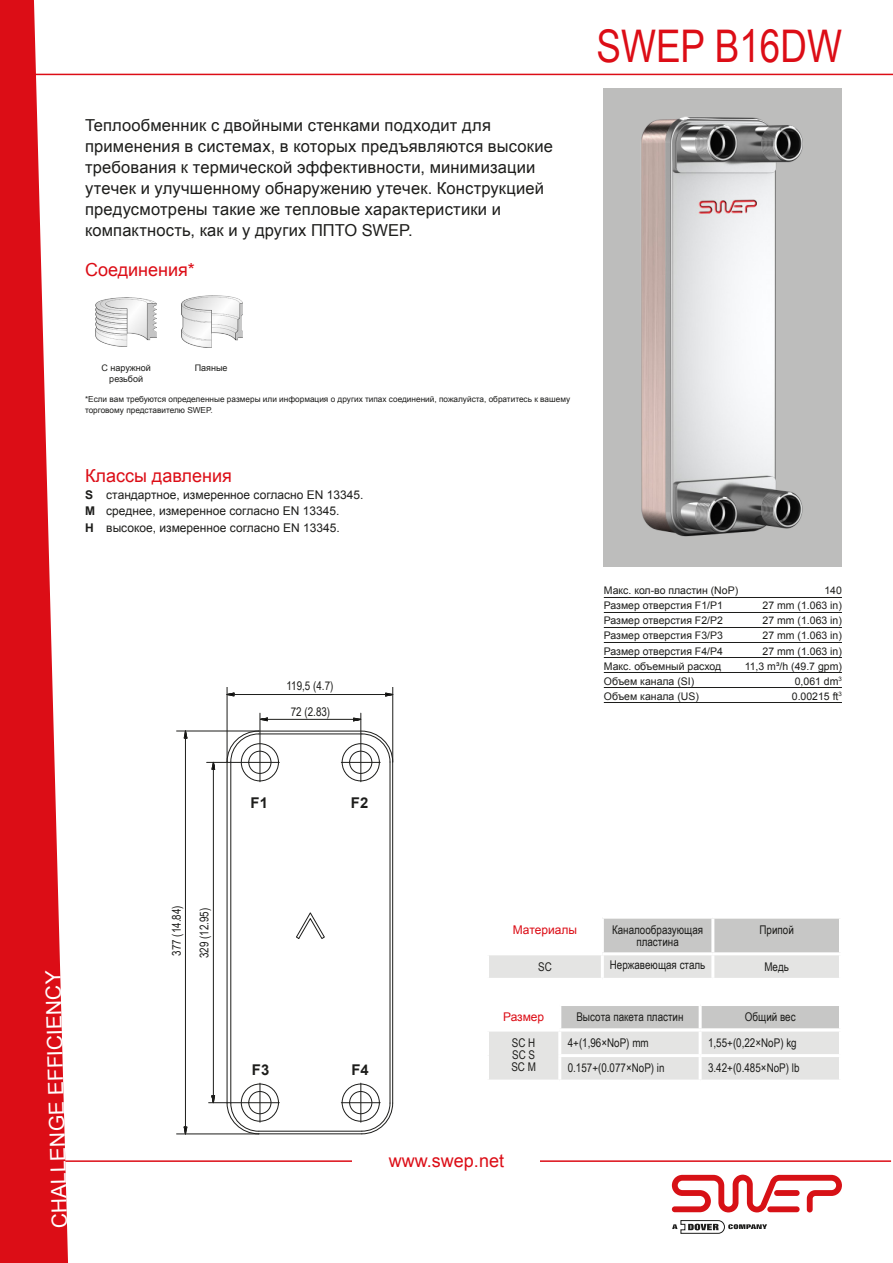
<style>
.page{position:relative;width:893px;height:1263px;background:#fff}
.page>*{position:absolute;margin:0;border:0;box-sizing:border-box;transform-origin:0 0}
.Rubrik_Arial_bold_30{font:45px "Arial Narrow";color:#dc0d16}
.t1{font:21px "Arial";color:#fff}
.Mellanrubrik_red_Ari{font:18px "Arial";color:#dc0d16}
.Ingress_Ariel_11_14{font:16.5px/21px "Arial";letter-spacing:.01em;color:#1d1d1b}
.t2{font:700 14.85px "Arial";color:#1d1d1b}
.Tabelltext_Ariel_nar{font:12px/12px "Arial Narrow";color:#1d1d1b;text-align:center}
.Pressure_classes{font:12px "Arial";color:#1d1d1b}
.Ritning{font:12px "Arial Narrow";color:#1d1d1b}
.Material_Size{font:12px "Arial";color:#dc0d16}
.Ports{font:10.5px "Arial";color:#1d1d1b}
.Connections_Arial_6{font:9px/10.5px "Arial";color:#1d1d1b;text-align:center}
.t3{font:8.25px/10.5px "Arial";color:#1d1d1b}
.s1{font-weight:700}
</style>
<div class="page">
<svg style="left:489px;top:919px;width:350px;height:59px"></svg>
<hr style="left:601px;top:919px;width:3px;height:33px;background:#fff">
<hr style="left:711px;top:919px;width:3px;height:33px;background:#fff">
<hr style="left:601px;top:955px;width:3px;height:23px;background:#fff">
<hr style="left:711px;top:955px;width:3px;height:23px;background:#fff">
<hr style="left:486px;top:952px;width:116px;height:3px;background:#fff">
<hr style="left:602px;top:952px;width:111px;height:3px;background:#fff">
<hr style="left:713px;top:952px;width:129px;height:3px;background:#fff">
<hr style="left:604px;top:597px;width:238px;height:1px;background:#1d1d1b">
<hr style="left:604px;top:612px;width:238px;height:1px;background:#1d1d1b">
<hr style="left:604px;top:627px;width:238px;height:1px;background:#1d1d1b">
<hr style="left:604px;top:642px;width:238px;height:1px;background:#1d1d1b">
<hr style="left:604px;top:657px;width:238px;height:1px;background:#1d1d1b">
<hr style="left:604px;top:672px;width:238px;height:1px;background:#1d1d1b">
<hr style="left:604px;top:687px;width:238px;height:1px;background:#1d1d1b">
<hr style="left:604px;top:702px;width:238px;height:1px;background:#1d1d1b">
<svg style="left:672px;top:1220px;width:95px;height:13px"></svg>
<svg style="left:672px;top:1175px;width:170px;height:37px"></svg>
<svg style="left:0;top:0;width:68px;height:1263px;fill:#dc0d16"></svg>
<hr style="left:0;top:1160px;width:891px;height:2px;background:#dc0d16">
<hr style="left:0;top:74px;width:893px;height:1px;background:#dc0d16">
<div style="left:353px;top:1154px;width:187px;height:13px;background:#fff"></div>
<img style="left:604px;top:91px;width:238px;height:472px">
<svg style="left:489px;top:1006px;width:350px;height:73px"></svg>
<hr style="left:699px;top:1031px;width:3px;height:23px;background:#fff">
<hr style="left:558px;top:1054px;width:142px;height:3px;background:#fff">
<hr style="left:700px;top:1054px;width:142px;height:3px;background:#fff">
<hr style="left:699px;top:1057px;width:3px;height:22px;background:#fff">
<hr style="left:486px;top:1028px;width:74px;height:3px;background:#fff">
<hr style="left:560px;top:1028px;width:140px;height:3px;background:#fff">
<hr style="left:700px;top:1028px;width:142px;height:3px;background:#fff">
<hr style="left:558px;top:1031px;width:3px;height:23px;background:#fff">
<hr style="left:558px;top:1057px;width:3px;height:22px;background:#fff">
<img style="left:95px;top:297px;width:61px;height:49px">
<img style="left:182px;top:295px;width:61px;height:53px">
<svg style="left:296px;top:912px;width:29px;height:27px"></svg>
<hr style="left:230px;top:762px;width:1px;height:341px;background:#1d1d1b">
<hr style="left:259px;top:1131px;width:103px;height:1px;background:#1d1d1b">
<hr style="left:390px;top:762px;width:1px;height:341px;background:#1d1d1b">
<hr style="left:259px;top:733px;width:103px;height:1px;background:#1d1d1b">
<svg style="left:226px;top:1103px;width:34px;height:30px"></svg>
<svg style="left:226px;top:730px;width:34px;height:32px"></svg>
<hr style="left:259px;top:1133px;width:103px;height:1px;background:#1d1d1b">
<hr style="left:259px;top:731px;width:102px;height:1px;background:#1d1d1b">
<svg style="left:361px;top:1102px;width:32px;height:32px"></svg>
<svg style="left:361px;top:730px;width:31px;height:33px"></svg>
<hr style="left:392px;top:762px;width:1px;height:341px;background:#1d1d1b">
<hr style="left:227px;top:762px;width:1px;height:341px;background:#1d1d1b">
<div style="left:241px;top:743px;width:38px;height:38px;border:1px solid #1d1d1b;border-radius:50%"></div>
<div style="left:248px;top:751px;width:23px;height:23px;border:1px solid #1d1d1b;border-radius:50%"></div>
<div style="left:342px;top:743px;width:38px;height:38px;border:1px solid #1d1d1b;border-radius:50%"></div>
<div style="left:349px;top:751px;width:23px;height:23px;border:1px solid #1d1d1b;border-radius:50%"></div>
<div style="left:241px;top:1084px;width:38px;height:37px;border:1px solid #1d1d1b;border-radius:50%"></div>
<div style="left:248px;top:1091px;width:23px;height:23px;border:1px solid #1d1d1b;border-radius:50%"></div>
<div style="left:342px;top:1084px;width:38px;height:37px;border:1px solid #1d1d1b;border-radius:50%"></div>
<div style="left:349px;top:1091px;width:23px;height:23px;border:1px solid #1d1d1b;border-radius:50%"></div>
<svg style="left:183px;top:730px;width:5px;height:9px"></svg>
<svg style="left:183px;top:1126px;width:5px;height:7px"></svg>
<hr style="left:185px;top:737px;width:1px;height:391px;background:#1d1d1b">
<hr style="left:177px;top:731px;width:82px;height:1px;background:#1d1d1b">
<hr style="left:177px;top:1133px;width:82px;height:1px;background:#1d1d1b">
<svg style="left:226px;top:692px;width:9px;height:5px"></svg>
<svg style="left:385px;top:692px;width:9px;height:5px"></svg>
<hr style="left:233px;top:694px;width:153px;height:1px;background:#1d1d1b">
<hr style="left:392px;top:687px;width:1px;height:75px;background:#1d1d1b">
<hr style="left:227px;top:687px;width:1px;height:75px;background:#1d1d1b">
<hr style="left:207px;top:762px;width:72px;height:1px;background:#1d1d1b">
<hr style="left:260px;top:713px;width:1px;height:69px;background:#1d1d1b">
<hr style="left:341px;top:762px;width:39px;height:1px;background:#1d1d1b">
<hr style="left:360px;top:713px;width:1px;height:69px;background:#1d1d1b">
<hr style="left:209px;top:1102px;width:70px;height:1px;background:#1d1d1b">
<hr style="left:260px;top:1083px;width:1px;height:39px;background:#1d1d1b">
<hr style="left:341px;top:1102px;width:39px;height:1px;background:#1d1d1b">
<hr style="left:360px;top:1083px;width:1px;height:39px;background:#1d1d1b">
<svg style="left:260px;top:717px;width:8px;height:5px"></svg>
<svg style="left:353px;top:717px;width:9px;height:5px"></svg>
<hr style="left:267px;top:719px;width:94px;height:1px;background:#1d1d1b">
<svg style="left:211px;top:761px;width:5px;height:9px"></svg>
<svg style="left:211px;top:1095px;width:5px;height:8px"></svg>
<hr style="left:213px;top:769px;width:1px;height:333px;background:#1d1d1b">
<p class="Ingress_Ariel_11_14" style="left:85px;top:115px;width:470px">Теплообменник с двойными стенками подходит для применения в системах, в которых предъявляются высокие требования к термической эффективности, минимизации утечек и улучшенному обнаружению утечек. Конструкцией предусмотрены такие же тепловые характеристики и компактность, как и у других ППТО SWEP.</p>
<p class="Mellanrubrik_red_Ari" style="left:85px;top:258px;width:111px">Соединения*</p>
<p class="Rubrik_Arial_bold_30" style="left:596px;top:14px;width:247px">SWEP B16DW</p>
<p class="Connections_Arial_6" style="left:101px;top:363px;width:51px">С наружной резьбой</p>
<p class="Connections_Arial_6" style="left:195px;top:363px;width:34px">Паяные</p>
<p class="t3" style="left:85px;top:394px;width:487px">*Если вам требуются определенные размеры или информация о других типах соединений, пожалуйста, обратитесь к вашему торговому представителю SWEP.</p>
<p class="Mellanrubrik_red_Ari" style="left:85px;top:464px;width:148px">Классы давления</p>
<p class="Pressure_classes" style="left:85px;top:486px;width:280px"><span class="s1">S</span> стандартное, измеренное согласно EN 13345.</p>
<p class="Pressure_classes" style="left:85px;top:503px;width:256px"><span class="s1">M</span> среднее, измеренное согласно EN 13345.</p>
<p class="Pressure_classes" style="left:85px;top:519px;width:256px"><span class="s1">H</span> высокое, измеренное согласно EN 13345.</p>
<p class="Ritning" style="left:287px;top:677px;width:48px">119,5 (4.7)</p>
<p class="Ritning" style="left:291px;top:703px;width:41px">72 (2.83)</p>
<p class="t2" style="left:251px;top:793px;width:19px">F1</p>
<p class="t2" style="left:351px;top:792px;width:19px">F2</p>
<p class="Ports" style="left:604px;top:584px;width:136px">Макс. кол-во пластин (NoP)</p>
<p class="Ports" style="left:604px;top:599px;width:121px">Размер отверстия F1/P1</p>
<p class="Ports" style="left:604px;top:614px;width:121px">Размер отверстия F2/P2</p>
<p class="Ports" style="left:604px;top:629px;width:121px">Размер отверстия F3/P3</p>
<p class="Ports" style="left:604px;top:644px;width:121px">Размер отверстия F4/P4</p>
<p class="Ports" style="left:604px;top:659px;width:119px">Макс. объемный расход</p>
<p class="Ports" style="left:604px;top:674px;width:92px">Объем канала (SI)</p>
<p class="Ports" style="left:604px;top:689px;width:97px">Объем канала (US)</p>
<p class="Ports" style="left:824px;top:584px;width:19px">140</p>
<p class="Ports" style="left:763px;top:599px;width:81px">27 mm (1.063 in)</p>
<p class="Ports" style="left:763px;top:614px;width:81px">27 mm (1.063 in)</p>
<p class="Ports" style="left:763px;top:629px;width:81px">27 mm (1.063 in)</p>
<p class="Ports" style="left:763px;top:644px;width:81px">27 mm (1.063 in)</p>
<p class="Ports" style="left:745px;top:659px;width:99px">11,3 m³/h (49.7 gpm)</p>
<p class="Ports" style="left:795px;top:674px;width:49px">0,061 dm<sup>3</sup></p>
<p class="Ports" style="left:792px;top:689px;width:52px">0.00215 ft<sup>3</sup></p>
<p class="t1" style="left:47px;top:1229px;width:259px;rotate:-92deg">CHALLENGE EFFICIENCY</p>
<p class="Ritning" style="left:168px;top:956px;width:52px;rotate:-90deg">377 (14.84)</p>
<p class="Ritning" style="left:196px;top:958px;width:52px;rotate:-90deg">329 (12.95)</p>
<p class="t2" style="left:252px;top:1060px;width:19px">F3</p>
<p class="t2" style="left:351px;top:1060px;width:19px">F4</p>
<p class="Material_Size" style="left:513px;top:922px;width:66px">Материалы</p>
<p class="Tabelltext_Ariel_nar" style="left:612px;top:923px;width:93px">Каналообразующая пластина</p>
<p class="Tabelltext_Ariel_nar" style="left:759px;top:923px;width:36px">Припой</p>
<p class="Tabelltext_Ariel_nar" style="left:538px;top:960px;width:15px">SC</p>
<p class="Tabelltext_Ariel_nar" style="left:610px;top:959px;width:97px">Нержавеющая сталь</p>
<p class="Tabelltext_Ariel_nar" style="left:764px;top:960px;width:26px">Медь</p>
<p class="Material_Size" style="left:503px;top:1009px;width:43px">Размер</p>
<p class="Tabelltext_Ariel_nar" style="left:576px;top:1010px;width:109px">Высота пакета пластин</p>
<p class="Tabelltext_Ariel_nar" style="left:745px;top:1010px;width:52px">Общий вес</p>
<p class="Tabelltext_Ariel_nar" style="left:512px;top:1036px;width:25px">SC H</p>
<p class="Tabelltext_Ariel_nar" style="left:512px;top:1048px;width:24px">SC S</p>
<p class="Tabelltext_Ariel_nar" style="left:511px;top:1060px;width:26px">SC M</p>
<p class="Tabelltext_Ariel_nar" style="left:568px;top:1036px;width:82px">4+(1,96×NoP) mm</p>
<p class="Tabelltext_Ariel_nar" style="left:708px;top:1036px;width:90px">1,55+(0,22×NoP) kg</p>
<p class="Tabelltext_Ariel_nar" style="left:568px;top:1061px;width:98px">0.157+(0.077×NoP) in</p>
<p class="Tabelltext_Ariel_nar" style="left:708px;top:1061px;width:93px">3.42+(0.485×NoP) lb</p>
<p class="Mellanrubrik_red_Ari" style="left:389px;top:1149px;width:117px">www.swep.net</p>
</div>
